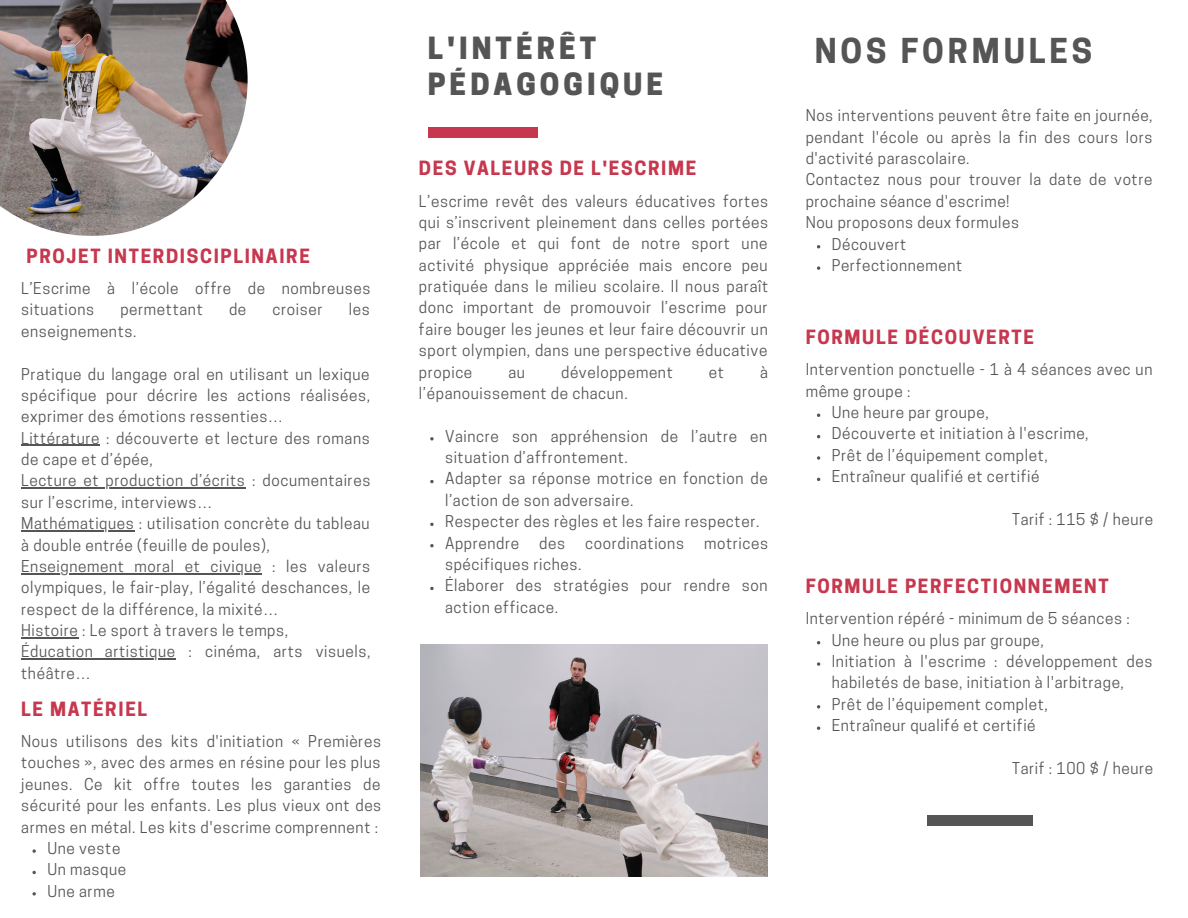
<style>
.page{position:relative;width:1188px;height:918px;background:#fff}
.page>*{position:absolute;margin:0;border:0;box-sizing:border-box;transform-origin:0 0}
.t1{font:700 32.25px "Cooper Hewitt";letter-spacing:.12em;color:#555}
.t2{font:800 28.8px/36px "Cooper Hewitt";letter-spacing:.14em;color:#555}
.t3{font:700 18.45px "Cooper Hewitt";letter-spacing:.09em;color:#c7374e}
.t4{font:15.3px/21.3px "Cooper Hewitt";letter-spacing:.04em;color:#555}
</style>
<div class="page">
<img style="left:0;top:0;width:248px;height:236px">
<div style="left:428px;top:128px;width:109px;height:10px;background:#c7374e"></div>
<div style="left:927px;top:816px;width:106px;height:10px;background:#555"></div>
<img style="left:420px;top:645px;width:348px;height:231px">
<svg style="left:430px;top:437px;width:4px;height:4px"></svg>
<svg style="left:430px;top:480px;width:4px;height:3px"></svg>
<svg style="left:430px;top:523px;width:4px;height:3px"></svg>
<svg style="left:430px;top:544px;width:4px;height:3px"></svg>
<svg style="left:430px;top:587px;width:4px;height:3px"></svg>
<svg style="left:817px;top:456px;width:3px;height:4px"></svg>
<svg style="left:817px;top:662px;width:3px;height:4px"></svg>
<svg style="left:817px;top:705px;width:3px;height:4px"></svg>
<svg style="left:817px;top:266px;width:3px;height:4px"></svg>
<hr style="left:21px;top:445px;width:79px;height:1px;background:#555">
<hr style="left:21px;top:488px;width:225px;height:1px;background:#555">
<hr style="left:21px;top:530px;width:114px;height:1px;background:#555">
<hr style="left:21px;top:573px;width:241px;height:1px;background:#555">
<hr style="left:21px;top:637px;width:58px;height:1px;background:#555">
<hr style="left:21px;top:659px;width:155px;height:1px;background:#555">
<svg style="left:32px;top:849px;width:4px;height:4px"></svg>
<svg style="left:32px;top:871px;width:4px;height:3px"></svg>
<svg style="left:32px;top:892px;width:4px;height:4px"></svg>
<p class="t3" style="left:27px;top:249px;width:285px">PROJET INTERDISCIPLINAIRE</p>
<p class="t4" style="left:21px;top:280px;width:351px">L’Escrime à l’école offre de nombreuses situations</p>
<p class="t4" style="left:120px;top:301px;width:84px">permettant</p>
<p class="t4" style="left:229px;top:301px;width:19px">de</p>
<p class="t4" style="left:273px;top:301px;width:51px">croiser</p>
<p class="t4" style="left:349px;top:301px;width:22px">les</p>
<p class="t4" style="left:21px;top:322px;width:117px">enseignements.</p>
<p class="t4" style="left:21px;top:365px;width:351px">Pratique du langage oral en utilisant un lexique spécifique pour décrire les actions réalisées, exprimer des émotions ressenties…<br>Littérature : découverte et lecture des romans de cape et d’épée,<br>Lecture et production d’écrits : documentaires sur l’escrime, interviews…<br>Mathématiques : utilisation concrète du tableau à double entrée (feuille de poules), Enseignement moral et civique : les valeurs olympiques, le fair-play, l’égalité deschances, le respect de la différence, la mixité…<br>Histoire : Le sport à travers le temps,<br>Éducation artistique : cinéma, arts visuels, théâtre…</p>
<p class="t3" style="left:21px;top:702px;width:127px">LE MATÉRIEL</p>
<p class="t4" style="left:21px;top:733px;width:362px;text-align:justify">Nous utilisons des kits d'initiation « Premières touches », avec des armes en résine pour les plus jeunes. Ce kit offre toutes les garanties de sécurité pour les enfants. Les plus vieux ont des armes en métal. Les kits d'escrime comprennent :</p>
<p class="t4" style="left:47px;top:839px;width:80px">Une veste<br>Un masque<br>Une arme</p>
<h2 class="t2" style="left:428px;top:34px;width:237px">L'INTÉRÊT<br>PÉDAGOGIQUE</h2>
<p class="t3" style="left:419px;top:162px;width:279px">DES VALEURS DE L'ESCRIME</p>
<p class="t4" style="left:419px;top:192px;width:351px;text-align:justify">L’escrime revêt des valeurs éducatives fortes qui s’inscrivent pleinement dans celles portées par l’école et qui font de notre sport une activité physique appréciée mais encore peu pratiquée dans le milieu scolaire. Il nous paraît donc important de promouvoir l’escrime pour faire bouger les jeunes et leur faire découvrir un sport olympien, dans une perspective éducative propice</p>
<p class="t4" style="left:508px;top:363px;width:18px">au</p>
<p class="t4" style="left:561px;top:363px;width:113px">développement</p>
<p class="t4" style="left:709px;top:363px;width:17px">et</p>
<p class="t4" style="left:760px;top:363px;width:9px">à</p>
<p class="t4" style="left:419px;top:384px;width:210px">l’épanouissement de chacun.</p>
<p class="t4" style="left:445px;top:427px;width:324px">Vaincre son appréhension de l’autre en situation d’affrontement.<br>Adapter sa réponse motrice en fonction de l’action de son adversaire.<br>Respecter des règles et les faire respecter.<br>Apprendre</p>
<p class="t4" style="left:539px;top:534px;width:27px">des</p>
<p class="t4" style="left:585px;top:534px;width:100px">coordinations</p>
<p class="t4" style="left:704px;top:534px;width:66px">motrices</p>
<p class="t4" style="left:445px;top:555px;width:324px">spécifiques riches.<br>Élaborer des stratégies pour rendre son action efficace.</p>
<h1 class="t1" style="left:815px;top:38px;width:279px">NOS FORMULES</h1>
<p class="t4" style="left:806px;top:107px;width:348px">Nos interventions peuvent être faite en journée, pendant l'école ou après la fin des cours lors d'activité parascolaire.<br>Contactez nous pour trouver la date de votre prochaine séance d'escrime!<br>Nou proposons deux formules</p>
<p class="t4" style="left:832px;top:235px;width:132px">Découvert<br>Perfectionnement</p>
<p class="t3" style="left:806px;top:330px;width:230px">FORMULE DÉCOUVERTE</p>
<p class="t4" style="left:806px;top:361px;width:348px">Intervention ponctuelle - 1 à 4 séances avec un même groupe :</p>
<p class="t4" style="left:832px;top:404px;width:258px">Une heure par groupe,<br>Découverte et initiation à l'escrime,<br>Prêt de l’équipement complet,<br>Entraîneur qualifié et certifié</p>
<p class="t4" style="left:1012px;top:510px;width:143px">Tarif : 115 $ / heure</p>
<p class="t3" style="left:806px;top:579px;width:305px">FORMULE PERFECTIONNEMENT</p>
<p class="t4" style="left:806px;top:610px;width:325px">Intervention répéré - minimum de 5 séances :</p>
<p class="t4" style="left:832px;top:631px;width:322px">Une heure ou plus par groupe,<br>Initiation à l'escrime : développement des habiletés de base, initiation à l'arbitrage, Prêt de l’équipement complet,<br>Entraîneur qualifé et certifié</p>
<p class="t4" style="left:1012px;top:759px;width:143px">Tarif : 100 $ / heure</p>
</div>
